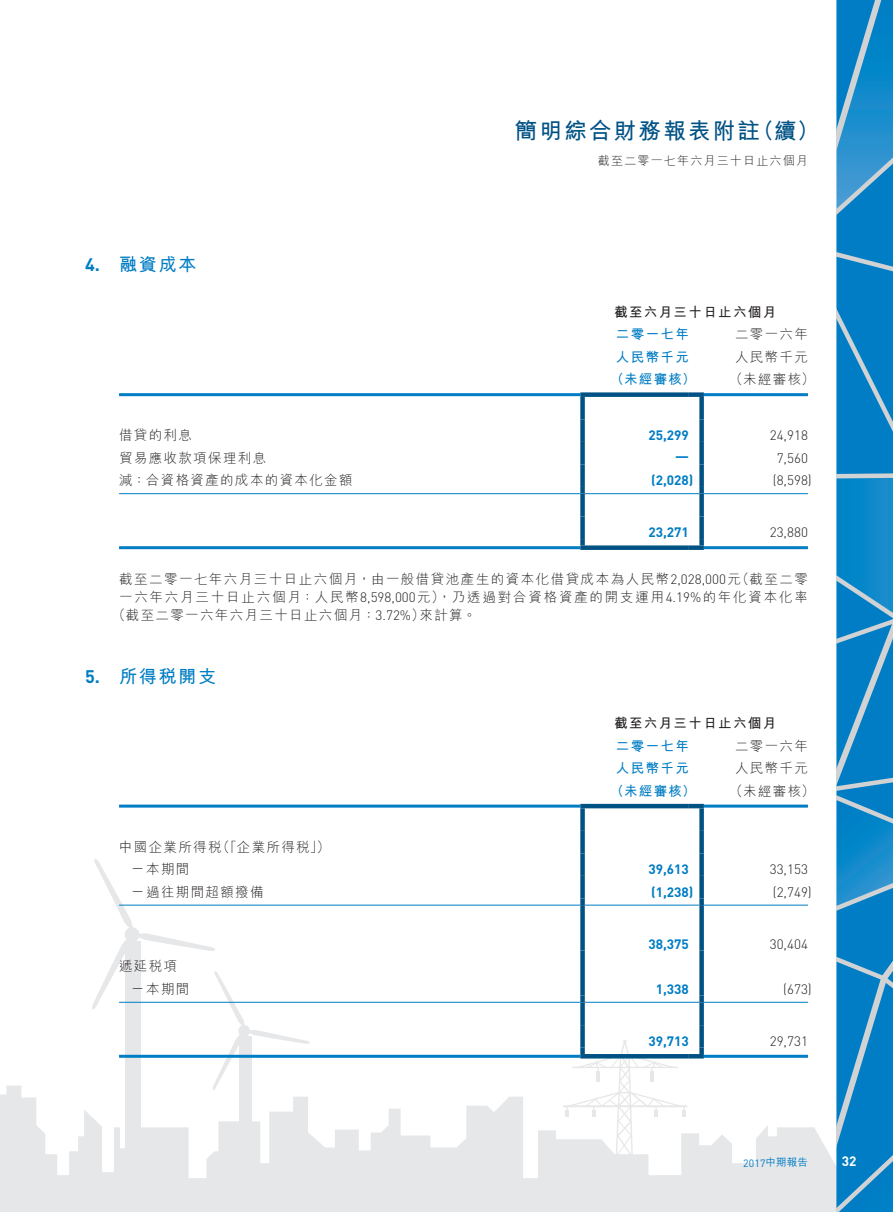
<style>
.page{position:relative;width:893px;height:1212px;background:#fff}
.page>*{position:absolute;margin:0;border:0;box-sizing:border-box;transform-origin:0 0}
.t1{font:700 22.5px "M Hei HK";letter-spacing:.1em;color:#005285}
.t2{font:700 18px "M Hei HK";letter-spacing:.1em;color:#007dc4}
.t3{font:700 18px "DIN Pro";color:#007dc4}
.t4{font:300 13.5px "M Hei HK";letter-spacing:.1em;color:#231f20}
.t5{font:300 13.5px "DIN Pro";color:#231f20}
.t6{font:300 13.5px "M Hei HK";letter-spacing:.135em;color:#231f20}
.t7{font:700 13.5px "DIN Pro";color:#007dc4}
.t8{font:700 13.5px "M Hei HK";letter-spacing:.1em;color:#007dc4}
.t9{font:700 13.5px "M Hei HK";letter-spacing:.1em;color:#231f20}
.t10{font:700 13.5px "DIN Pro";color:#fff}
.t11{font:300 12px "M Hei HK";letter-spacing:.1em;color:#231f20}
.t12{font:10.5px "DIN Pro";color:#007dc4}
.s1{font-family:"DIN Pro"}
.s2{font-family:"M Hei HK";font-weight:500}
</style>
<div class="page">
<svg style="left:0;top:1054px;width:836px;height:158px;fill:#e6e7e9"></svg>
<div style="left:126px;top:941px;width:15px;height:214px;background:#e6e7e9"></div>
<svg style="left:90px;top:859px;width:221px;height:233px"></svg>
<div style="left:239px;top:1036px;width:12px;height:169px;background:#e6e7e9"></div>
<hr style="left:563px;top:1105px;width:124px;height:2px;background:#e6e7e9">
<hr style="left:119px;top:493px;width:461px;height:1px;background:#007dc4">
<hr style="left:585px;top:493px;width:104px;height:1px;background:#007dc4">
<hr style="left:704px;top:493px;width:104px;height:1px;background:#007dc4">
<hr style="left:119px;top:546px;width:461px;height:3px;background:#007dc4">
<hr style="left:704px;top:546px;width:104px;height:3px;background:#007dc4">
<hr style="left:119px;top:393px;width:461px;height:3px;background:#007dc4">
<hr style="left:704px;top:393px;width:104px;height:3px;background:#007dc4">
<div style="left:580px;top:392px;width:109px;height:5px;background:#005285"></div>
<div style="left:689px;top:392px;width:15px;height:5px;background:#005285"></div>
<div style="left:580px;top:397px;width:5px;height:22px;background:#005285"></div>
<div style="left:580px;top:419px;width:5px;height:23px;background:#005285"></div>
<div style="left:580px;top:442px;width:5px;height:22px;background:#005285"></div>
<div style="left:580px;top:464px;width:5px;height:23px;background:#005285"></div>
<svg style="left:580px;top:487px;width:5px;height:7px"></svg>
<div style="left:580px;top:494px;width:5px;height:22px;background:#005285"></div>
<div style="left:580px;top:516px;width:5px;height:23px;background:#005285"></div>
<svg style="left:580px;top:539px;width:5px;height:6px"></svg>
<div style="left:699px;top:397px;width:5px;height:22px;background:#005285"></div>
<div style="left:699px;top:419px;width:5px;height:23px;background:#005285"></div>
<div style="left:699px;top:442px;width:5px;height:22px;background:#005285"></div>
<div style="left:699px;top:464px;width:5px;height:23px;background:#005285"></div>
<svg style="left:689px;top:487px;width:15px;height:7px"></svg>
<div style="left:699px;top:494px;width:5px;height:22px;background:#005285"></div>
<div style="left:699px;top:516px;width:5px;height:23px;background:#005285"></div>
<svg style="left:699px;top:539px;width:5px;height:6px"></svg>
<div style="left:580px;top:545px;width:109px;height:5px;background:#005285"></div>
<div style="left:689px;top:545px;width:15px;height:5px;background:#005285"></div>
<hr style="left:119px;top:905px;width:461px;height:1px;background:#007dc4">
<hr style="left:585px;top:905px;width:104px;height:1px;background:#007dc4">
<hr style="left:704px;top:905px;width:104px;height:1px;background:#007dc4">
<hr style="left:119px;top:1002px;width:461px;height:1px;background:#007dc4">
<hr style="left:585px;top:1002px;width:104px;height:1px;background:#007dc4">
<hr style="left:704px;top:1002px;width:104px;height:1px;background:#007dc4">
<hr style="left:119px;top:1055px;width:461px;height:3px;background:#007dc4">
<hr style="left:704px;top:1055px;width:104px;height:3px;background:#007dc4">
<hr style="left:119px;top:804px;width:461px;height:3px;background:#007dc4">
<hr style="left:704px;top:804px;width:104px;height:3px;background:#007dc4">
<hr style="left:580px;top:804px;width:109px;height:4px;background:#005285">
<hr style="left:689px;top:804px;width:15px;height:4px;background:#005285">
<div style="left:580px;top:808px;width:5px;height:23px;background:#005285"></div>
<div style="left:580px;top:831px;width:5px;height:22px;background:#005285"></div>
<div style="left:580px;top:853px;width:5px;height:23px;background:#005285"></div>
<div style="left:580px;top:876px;width:5px;height:22px;background:#005285"></div>
<svg style="left:580px;top:898px;width:5px;height:7px"></svg>
<div style="left:580px;top:905px;width:5px;height:23px;background:#005285"></div>
<div style="left:580px;top:928px;width:5px;height:22px;background:#005285"></div>
<div style="left:580px;top:950px;width:5px;height:23px;background:#005285"></div>
<div style="left:580px;top:973px;width:5px;height:22px;background:#005285"></div>
<svg style="left:580px;top:995px;width:5px;height:7px"></svg>
<div style="left:580px;top:1002px;width:5px;height:23px;background:#005285"></div>
<div style="left:580px;top:1025px;width:5px;height:22px;background:#005285"></div>
<svg style="left:565px;top:1035px;width:121px;height:123px"></svg>
<div style="left:699px;top:808px;width:5px;height:23px;background:#005285"></div>
<div style="left:699px;top:831px;width:5px;height:22px;background:#005285"></div>
<div style="left:699px;top:853px;width:5px;height:23px;background:#005285"></div>
<div style="left:699px;top:876px;width:5px;height:22px;background:#005285"></div>
<svg style="left:689px;top:898px;width:15px;height:8px"></svg>
<div style="left:699px;top:905px;width:5px;height:23px;background:#005285"></div>
<div style="left:699px;top:928px;width:5px;height:22px;background:#005285"></div>
<div style="left:699px;top:950px;width:5px;height:23px;background:#005285"></div>
<div style="left:699px;top:973px;width:5px;height:22px;background:#005285"></div>
<svg style="left:689px;top:995px;width:15px;height:8px"></svg>
<div style="left:699px;top:1002px;width:5px;height:23px;background:#005285"></div>
<div style="left:699px;top:1025px;width:5px;height:22px;background:#005285"></div>
<svg style="left:699px;top:1047px;width:5px;height:7px"></svg>
<hr style="left:580px;top:1054px;width:109px;height:4px;background:#005285">
<hr style="left:689px;top:1054px;width:15px;height:4px;background:#005285">
<svg style="left:836px;top:0;width:57px;height:1212px;background:#1a89c7"></svg>
<h1 class="t1" style="left:515px;top:115px;width:247px">簡明綜合財務報表附註</h1>
<p class="t11" style="left:598px;top:154px;width:212px">截至二零一七年六月三十日止六個月</p>
<h1 class="t1" style="left:752px;top:115px;width:69px">（續(</h1>
<h2 class="t3" style="left:85px;top:252px;width:16px">4.</h2>
<h2 class="t3" style="left:85px;top:664px;width:16px">5.</h2>
<h2 class="t2" style="left:119px;top:252px;width:79px">融資成本</h2>
<p class="t9" style="left:614px;top:302px;width:163px">截至六月三十日止六個月</p>
<p class="t4" style="left:735px;top:327px;width:74px">二零一六年</p>
<p class="t8" style="left:616px;top:324px;width:74px">二零一七年</p>
<p class="t8" style="left:616px;top:347px;width:74px">人民幣千元</p>
<p class="t4" style="left:735px;top:350px;width:74px">人民幣千元</p>
<p class="t8" style="left:611px;top:370px;width:87px">（未經審核）</p>
<p class="t4" style="left:730px;top:372px;width:87px">（未經審核(</p>
<p class="t4" style="left:119px;top:428px;width:74px">借貸的利息</p>
<p class="t7" style="left:648px;top:426px;width:42px">25,299</p>
<p class="t5" style="left:770px;top:426px;width:40px">24,918</p>
<p class="t4" style="left:119px;top:451px;width:149px">貿易應收款項保理利息</p>
<p class="t7" style="left:675px;top:447px;width:15px">—</p>
<p class="t5" style="left:777px;top:449px;width:33px">7,560</p>
<p class="t4" style="left:119px;top:473px;width:235px">減：合資格資產的成本的資本化金額</p>
<p class="t7" style="left:651px;top:471px;width:44px">)2,028(</p>
<p class="t5" style="left:773px;top:471px;width:40px">)8,598(</p>
<p class="t7" style="left:648px;top:523px;width:42px">23,271</p>
<p class="t5" style="left:770px;top:523px;width:40px">23,880</p>
<p class="t4" style="left:119px;top:572px;width:623px">截至二零一七年六月三十日止六個月，由一般借貸池產生的資本化借貸成本為人民幣<span class="s1">2,028,000</span>元</p>
<p class="t6" style="left:119px;top:590px;width:690px">一六年六月三十日止六個月：人民幣<span class="s1">8,598,000</span>元，）乃透過對合資格資產的開支運用<span class="s1">4.19%</span>的年化資本化率</p>
<p class="t4" style="left:420px;top:608px;width:58px">來計算。</p>
<p class="t4" style="left:736px;top:572px;width:74px">（截至二零</p>
<p class="t4" style="left:112px;top:608px;width:314px">（截至二零一六年六月三十日止六個月：<span class="s1">3.72%</span>）</p>
<h2 class="t2" style="left:119px;top:663px;width:99px">所得稅開支</h2>
<p class="t4" style="left:217px;top:840px;width:115px">（「企業所得稅 (「</p>
<p class="t4" style="left:119px;top:840px;width:104px">中國企業所得稅</p>
<p class="t4" style="left:146px;top:862px;width:45px">本期間</p>
<p class="t5" style="left:132px;top:858px;width:13px">—</p>
<p class="t4" style="left:146px;top:885px;width:119px">過往期間超額撥備</p>
<p class="t5" style="left:132px;top:880px;width:13px">—</p>
<p class="t4" style="left:119px;top:959px;width:60px">遞延稅項</p>
<p class="t4" style="left:146px;top:982px;width:45px">本期間</p>
<p class="t5" style="left:132px;top:978px;width:13px">—</p>
<p class="t9" style="left:614px;top:713px;width:163px">截至六月三十日止六個月</p>
<p class="t4" style="left:735px;top:739px;width:74px">二零一六年</p>
<p class="t8" style="left:616px;top:736px;width:74px">二零一七年</p>
<p class="t8" style="left:616px;top:758px;width:74px">人民幣千元</p>
<p class="t4" style="left:735px;top:761px;width:74px">人民幣千元</p>
<p class="t8" style="left:611px;top:781px;width:87px">（未經審核）</p>
<p class="t4" style="left:730px;top:784px;width:87px">（未經審核(</p>
<p class="t7" style="left:648px;top:860px;width:42px">39,613</p>
<p class="t5" style="left:770px;top:860px;width:40px">33,153</p>
<p class="t7" style="left:651px;top:882px;width:44px">)1,238(</p>
<p class="t5" style="left:773px;top:882px;width:40px">)2,749(</p>
<p class="t7" style="left:648px;top:935px;width:42px">38,375</p>
<p class="t5" style="left:770px;top:935px;width:40px">30,404</p>
<p class="t7" style="left:656px;top:980px;width:35px">1,338</p>
<p class="t5" style="left:783px;top:980px;width:30px">)673(</p>
<p class="t7" style="left:648px;top:1032px;width:42px">39,713</p>
<p class="t5" style="left:770px;top:1032px;width:40px">29,731</p>
<p class="t12" style="left:743px;top:1155px;width:66px">2017<span class="s2">中期報告</span></p>
<p class="t10" style="left:842px;top:1152px;width:16px">32</p>
</div>
